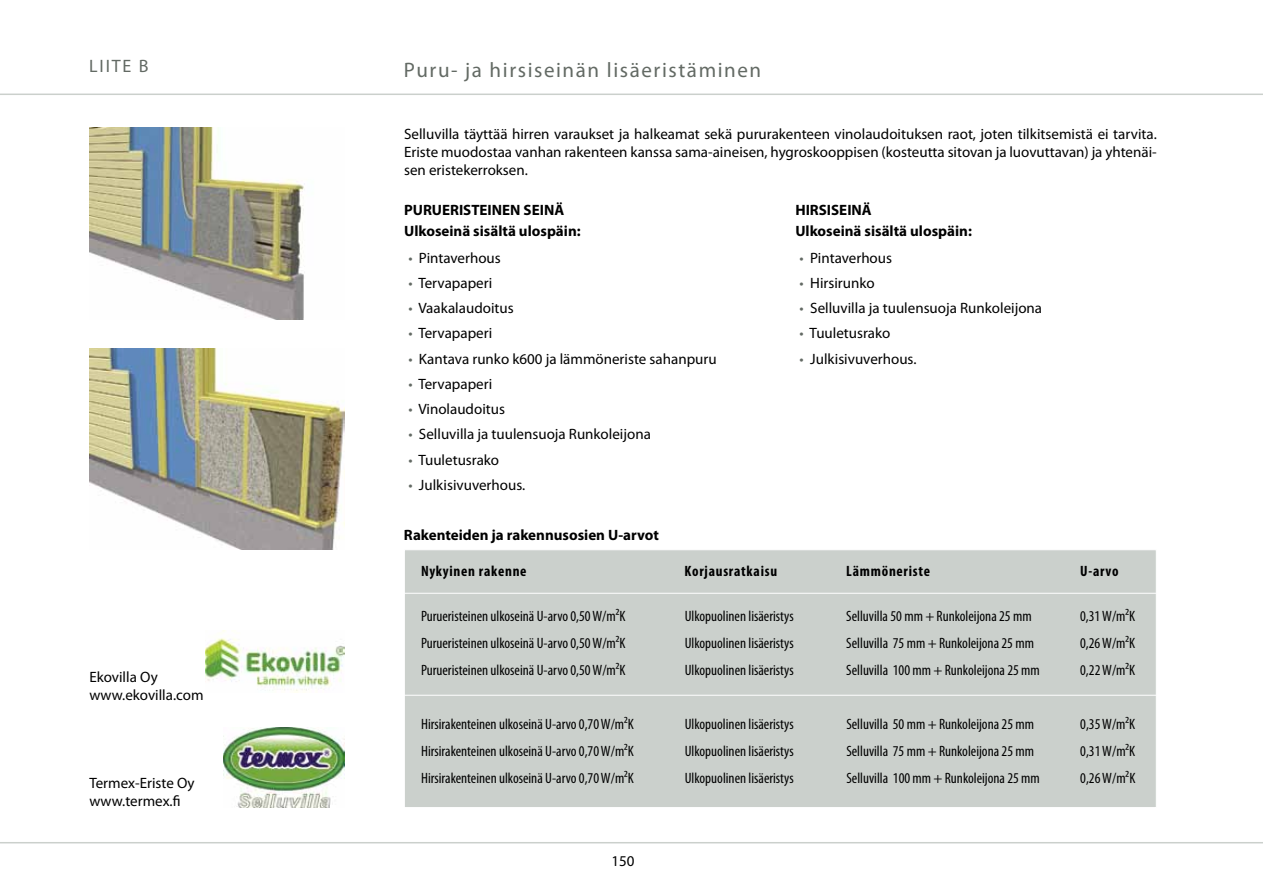
<style>
.page{position:relative;width:1263px;height:893px;background:#fff}
.page>*{position:absolute;margin:0;border:0;box-sizing:border-box;transform-origin:0 0}
.t1{font:21px "Myriad Pro";letter-spacing:.075em;color:#636a64}
.t2{font:18px "Myriad Pro";letter-spacing:.1em;color:#636a64}
.t3{font:condensed 15px "Myriad Pro";color:#000}
.t4{font:15px/18px "Myriad Pro";color:#000}
.t5{font:700 15px "Myriad Pro";color:#000}
.t6{font:700 condensed 15px "Myriad Pro";letter-spacing:.05em;color:#000}
.s1{color:#636a64}
</style>
<div class="page">
<hr style="left:0;top:94px;width:1263px;height:1px;background:#cbd0cc">
<hr style="left:0;top:842px;width:1263px;height:1px;background:#cbd0cc">
<div style="left:404px;top:549px;width:753px;height:259px;background:#cbd0cc;border:1px solid #fff"></div>
<img style="left:89px;top:128px;width:216px;height:191px">
<img style="left:89px;top:349px;width:256px;height:200px">
<hr style="left:404px;top:695px;width:753px;height:1px;background:#fff">
<hr style="left:404px;top:593px;width:753px;height:1px;background:#fff">
<img style="left:205px;top:631px;width:139px;height:62px">
<img style="left:224px;top:727px;width:121px;height:81px">
<p class="t2" style="left:89px;top:55px;width:61px">LIITE B</p>
<p class="t4" style="left:89px;top:668px;width:116px">Ekovilla Oy www.ekovilla.com</p>
<p class="t4" style="left:89px;top:773px;width:107px">Termex-Eriste Oy www.termex.fi</p>
<h1 class="t1" style="left:404px;top:57px;width:359px">Puru- ja hirsiseinän lisäeristäminen</h1>
<p class="t4" style="left:404px;top:125px;width:754px;text-align:justify">Selluvilla täyttää hirren varaukset ja halkeamat sekä pururakenteen vinolaudoituksen raot, joten tilkitsemistä ei tarvita.<br>Eriste muodostaa vanhan rakenteen kanssa sama-aineisen, hygroskooppisen (kosteutta sitovan ja luovuttavan) ja yhtenäi&shy;sen eristekerroksen.</p>
<p class="t5" style="left:404px;top:200px;width:162px">PURUERISTEINEN SEINÄ</p>
<p class="t5" style="left:795px;top:200px;width:78px">HIRSISEINÄ</p>
<p class="t5" style="left:404px;top:221px;width:178px">Ulkoseinä sisältä ulospäin:</p>
<p class="t5" style="left:795px;top:221px;width:178px">Ulkoseinä sisältä ulospäin:</p>
<p class="t4" style="left:408px;top:248px;width:94px"><span class="s1">•</span> Pintaverhous</p>
<p class="t4" style="left:800px;top:248px;width:94px"><span class="s1">•</span> Pintaverhous</p>
<p class="t4" style="left:408px;top:274px;width:85px"><span class="s1">•</span> Tervapaperi</p>
<p class="t4" style="left:800px;top:274px;width:77px"><span class="s1">•</span> Hirsirunko</p>
<p class="t4" style="left:408px;top:299px;width:107px"><span class="s1">•</span> Vaakalaudoitus</p>
<p class="t4" style="left:800px;top:299px;width:244px"><span class="s1">•</span> Selluvilla ja tuulensuoja Runkoleijona</p>
<p class="t4" style="left:408px;top:324px;width:85px"><span class="s1">•</span> Tervapaperi</p>
<p class="t4" style="left:800px;top:324px;width:92px"><span class="s1">•</span> Tuuletusrako</p>
<p class="t4" style="left:408px;top:349px;width:310px"><span class="s1">•</span> Kantava runko k600 ja lämmöneriste sahanpuru</p>
<p class="t4" style="left:800px;top:349px;width:118px"><span class="s1">•</span> Julkisivuverhous.</p>
<p class="t4" style="left:408px;top:375px;width:85px"><span class="s1">•</span> Tervapaperi</p>
<p class="t4" style="left:408px;top:400px;width:98px"><span class="s1">•</span> Vinolaudoitus</p>
<p class="t4" style="left:408px;top:425px;width:244px"><span class="s1">•</span> Selluvilla ja tuulensuoja Runkoleijona</p>
<p class="t4" style="left:408px;top:450px;width:92px"><span class="s1">•</span> Tuuletusrako</p>
<p class="t4" style="left:408px;top:476px;width:118px"><span class="s1">•</span> Julkisivuverhous.</p>
<p class="t5" style="left:404px;top:525px;width:256px">Rakenteiden ja rakennusosien U-arvot</p>
<p class="t6" style="left:421px;top:561px;width:107px">Nykyinen rakenne</p>
<p class="t6" style="left:685px;top:561px;width:94px">Korjausratkaisu</p>
<p class="t6" style="left:846px;top:561px;width:85px">Lämmöneriste</p>
<p class="t6" style="left:1080px;top:561px;width:40px">U-arvo</p>
<p class="t3" style="left:421px;top:607px;width:206px">Purueristeinen ulkoseinä U-arvo 0,50 W/m²K</p>
<p class="t3" style="left:685px;top:607px;width:111px">Ulkopuolinen lisäeristys</p>
<p class="t3" style="left:846px;top:607px;width:187px">Selluvilla 50 mm + Runkoleijona 25 mm</p>
<p class="t3" style="left:1080px;top:607px;width:57px">0,31 W/m²K</p>
<p class="t3" style="left:421px;top:634px;width:206px">Purueristeinen ulkoseinä U-arvo 0,50 W/m²K</p>
<p class="t3" style="left:685px;top:634px;width:111px">Ulkopuolinen lisäeristys</p>
<p class="t3" style="left:846px;top:634px;width:189px">Selluvilla 75 mm + Runkoleijona 25 mm</p>
<p class="t3" style="left:1080px;top:634px;width:57px">0,26 W/m²K</p>
<p class="t3" style="left:421px;top:661px;width:206px">Purueristeinen ulkoseinä U-arvo 0,50 W/m²K</p>
<p class="t3" style="left:685px;top:661px;width:111px">Ulkopuolinen lisäeristys</p>
<p class="t3" style="left:846px;top:661px;width:195px">Selluvilla 100 mm + Runkoleijona 25 mm</p>
<p class="t3" style="left:1080px;top:661px;width:57px">0,22 W/m²K</p>
<p class="t3" style="left:421px;top:715px;width:214px">Hirsirakenteinen ulkoseinä U-arvo 0,70 W/m²K</p>
<p class="t3" style="left:685px;top:715px;width:111px">Ulkopuolinen lisäeristys</p>
<p class="t3" style="left:846px;top:715px;width:189px">Selluvilla 50 mm + Runkoleijona 25 mm</p>
<p class="t3" style="left:1080px;top:715px;width:57px">0,35 W/m²K</p>
<p class="t3" style="left:421px;top:742px;width:214px">Hirsirakenteinen ulkoseinä U-arvo 0,70 W/m²K</p>
<p class="t3" style="left:685px;top:742px;width:111px">Ulkopuolinen lisäeristys</p>
<p class="t3" style="left:846px;top:742px;width:189px">Selluvilla 75 mm + Runkoleijona 25 mm</p>
<p class="t3" style="left:1080px;top:742px;width:57px">0,31 W/m²K</p>
<p class="t3" style="left:421px;top:769px;width:214px">Hirsirakenteinen ulkoseinä U-arvo 0,70 W/m²K</p>
<p class="t3" style="left:685px;top:769px;width:111px">Ulkopuolinen lisäeristys</p>
<p class="t3" style="left:846px;top:769px;width:195px">Selluvilla 100 mm + Runkoleijona 25 mm</p>
<p class="t3" style="left:1080px;top:769px;width:57px">0,26 W/m²K</p>
<p class="t4" style="left:611px;top:852px;width:25px">150</p>
</div>
